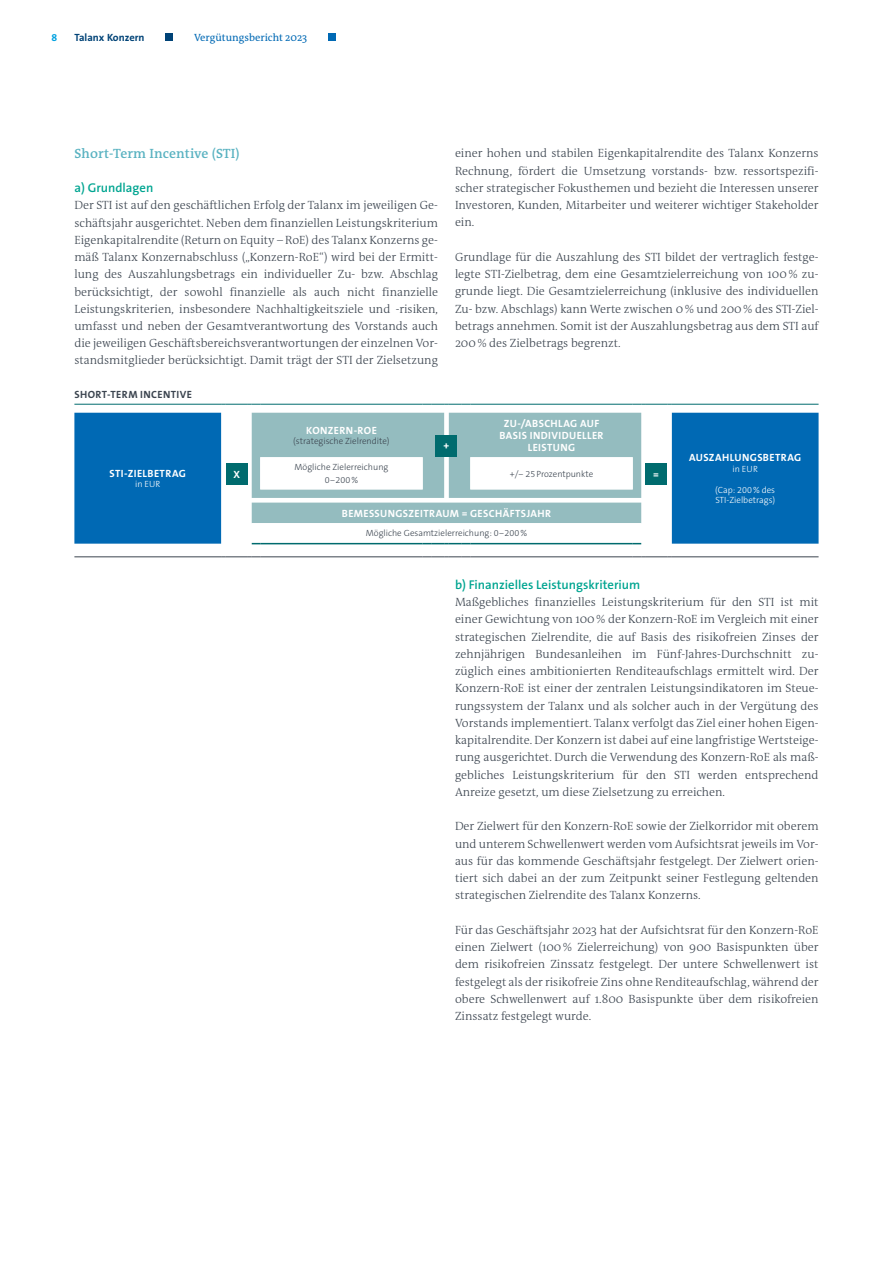
<style>
.page{position:relative;width:893px;height:1263px;background:#fff}
.page>*{position:absolute;margin:0;border:0;box-sizing:border-box;transform-origin:0 0}
.t1{font:600 13.5px "The Antiqua B W6";letter-spacing:.01em;color:#59b2c1}
.t2{font:600 12.75px "The Sans B W6";color:#00a591}
.t3{font:300 12px/17.2px "The Antiqua B W3";color:#3b444f;text-align:justify}
.t4{font:700 10.5px/12px "The Sans B W7";letter-spacing:.04em;color:#fff;text-align:center}
.t5{font:10.5px "The Antiqua B W5 Plain";color:#0069b4}
.t6{font:700 10.5px "The Sans B W7";letter-spacing:.04em;color:#3b444f}
.t7{font:700 10.5px "The Sans B W7";color:#004377}
.t8{font:700 10.5px "The Sans B W7";color:#00a1e0}
.t9{font:300 9px/12.8px "The Sans B W3";color:#3b444f;text-align:center}
.t10{font:300 9px/10.5px "The Sans B W3";color:#fff}
</style>
<div class="page">
<div style="left:165px;top:33px;width:8px;height:8px;background:#004377"></div>
<div style="left:328px;top:33px;width:8px;height:8px;background:#0069b4"></div>
<svg style="left:74px;top:413px;width:745px;height:131px;background:#2880bf"></svg>
<hr style="left:74px;top:557px;width:147px;height:1px;background:#3b444f">
<svg style="left:221px;top:557px;width:39px;height:1px"></svg>
<hr style="left:260px;top:557px;width:163px;height:1px;background:#3b444f">
<svg style="left:423px;top:557px;width:47px;height:1px"></svg>
<hr style="left:470px;top:557px;width:163px;height:1px;background:#3b444f">
<svg style="left:633px;top:557px;width:39px;height:1px"></svg>
<hr style="left:672px;top:557px;width:147px;height:1px;background:#3b444f">
<hr style="left:74px;top:404px;width:147px;height:1px;background:#006b6e">
<svg style="left:221px;top:404px;width:39px;height:1px"></svg>
<hr style="left:260px;top:404px;width:163px;height:1px;background:#006b6e">
<svg style="left:423px;top:404px;width:47px;height:1px"></svg>
<hr style="left:470px;top:404px;width:163px;height:1px;background:#006b6e">
<svg style="left:633px;top:404px;width:39px;height:1px"></svg>
<hr style="left:672px;top:404px;width:147px;height:1px;background:#006b6e">
<svg style="left:252px;top:413px;width:389px;height:131px"></svg>
<div style="left:436px;top:435px;width:21px;height:21px;background:#006b6e"></div>
<div style="left:645px;top:464px;width:22px;height:21px;background:#006b6e"></div>
<div style="left:226px;top:464px;width:21px;height:21px;background:#006b6e"></div>
<p class="t8" style="left:52px;top:31px;width:7px">8</p>
<p class="t7" style="left:74px;top:31px;width:72px">Talanx Konzern</p>
<p class="t5" style="left:194px;top:31px;width:115px">Vergütungsbericht 2023</p>
<p class="t1" style="left:74px;top:144px;width:167px">Short-Term Incentive (STI)</p>
<p class="t2" style="left:74px;top:180px;width:80px">a) Grundlagen</p>
<p class="t3" style="left:74px;top:197px;width:365px">Der STI ist auf den geschäftlichen Erfolg der Talanx im jeweiligen Ge&shy;schäftsjahr ausgerichtet. Neben dem finanziellen Leistungskriterium Eigenkapitalrendite (Return on Equity – RoE) des Talanx Konzerns ge&shy;mäß Talanx Konzernabschluss („Konzern-RoE“) wird bei der Ermitt&shy;lung des Auszahlungsbetrags ein individueller Zu- bzw. Abschlag berücksichtigt, der sowohl finanzielle als auch nicht finanzielle Leistungskriterien, insbesondere Nachhaltigkeitsziele und -risiken, umfasst und neben der Gesamtverantwortung des Vorstands auch die jeweiligen Geschäftsbereichsverantwortungen der einzelnen Vor&shy;standsmitglieder berücksichtigt. Damit trägt der STI der Zielsetzung</p>
<p class="t6" style="left:74px;top:387px;width:119px">SHORT-TERM INCENTIVE</p>
<p class="t3" style="left:455px;top:145px;width:365px">einer hohen und stabilen Eigenkapitalrendite des Talanx Konzerns Rechnung, fördert die Umsetzung vorstands- bzw. ressortspezifi&shy;scher strategischer Fokusthemen und bezieht die Interessen unserer Investoren, Kunden, Mitarbeiter und weiterer wichtiger Stakeholder ein.</p>
<p class="t3" style="left:455px;top:248px;width:365px">Grundlage für die Auszahlung des STI bildet der vertraglich festge&shy;legte STI-Zielbetrag, dem eine Gesamtzielerreichung von 100% zu&shy;grunde liegt. Die Gesamtzielerreichung (inklusive des individuellen Zu- bzw. Abschlags) kann Werte zwischen 0% und 200% des STI-Ziel&shy;betrags annehmen. Somit ist der Auszahlungsbetrag aus dem STI auf 200% des Zielbetrags begrenzt.</p>
<p class="t4" style="left:110px;top:467px;width:78px">STI-ZIELBETRAG</p>
<p class="t10" style="left:135px;top:479px;width:27px">in EUR</p>
<p class="t4" style="left:306px;top:424px;width:72px">KONZERN-ROE</p>
<p class="t9" style="left:293px;top:435px;width:98px">(strategische Zielrendite)</p>
<p class="t4" style="left:444px;top:439px;width:7px">+</p>
<p class="t4" style="left:499px;top:417px;width:106px">ZU-/ABSCHLAG AUF<br>BASIS INDIVIDUELLER<br>LEISTUNG</p>
<p class="t9" style="left:295px;top:461px;width:95px">Mögliche Zielerreichung<br>0−200%</p>
<p class="t9" style="left:510px;top:467px;width:85px">+/− 25Prozentpunkte</p>
<p class="t4" style="left:342px;top:507px;width:211px">BEMESSUNGSZEITRAUM = GESCHÄFTSJAHR</p>
<p class="t9" style="left:366px;top:527px;width:163px">Mögliche Gesamtzielerreichung: 0−200%</p>
<p class="t4" style="left:234px;top:469px;width:8px">X</p>
<p class="t4" style="left:653px;top:468px;width:7px">=</p>
<p class="t4" style="left:689px;top:452px;width:114px">AUSZAHLUNGSBETRAG</p>
<p class="t10" style="left:732px;top:463px;width:27px">in EUR</p>
<p class="t10" style="left:715px;top:484px;width:61px">(Cap: 200% des<br>STI-Zielbetrags)</p>
<p class="t2" style="left:455px;top:576px;width:187px">b) Finanzielles Leistungskriterium</p>
<p class="t3" style="left:455px;top:593px;width:365px">Maßgebliches finanzielles Leistungskriterium für den STI ist mit einer Gewichtung von 100% der Konzern-RoE im Vergleich mit einer strategischen Zielrendite, die auf Basis des risikofreien Zinses der zehnjährigen Bundesanleihen im Fünf-Jahres-Durchschnitt zu&shy;züglich eines ambitionierten Renditeaufschlags ermittelt wird. Der Konzern-RoE ist einer der zentralen Leistungsindikatoren im Steue&shy;rungssystem der Talanx und als solcher auch in der Vergütung des Vorstands implementiert. Talanx verfolgt das Ziel einer hohen Eigen&shy;kapitalrendite. Der Konzern ist dabei auf eine langfristige Wertsteige&shy;rung ausgerichtet. Durch die Verwendung des Konzern-RoE als maß&shy;gebliches Leistungskriterium für den STI werden entsprechend Anreize gesetzt, um diese Zielsetzung zu erreichen.</p>
<p class="t3" style="left:455px;top:818px;width:365px">Der Zielwert für den Konzern-RoE sowie der Zielkorridor mit oberem und unterem Schwellenwert werden vom Aufsichtsrat jeweils im Vor&shy;aus für das kommende Geschäftsjahr festgelegt. Der Zielwert orien&shy;tiert sich dabei an der zum Zeitpunkt seiner Festlegung geltenden strategischen Zielrendite des Talanx Konzerns.</p>
<p class="t3" style="left:455px;top:921px;width:365px">Für das Geschäftsjahr 2023 hat der Aufsichtsrat für den Konzern-RoE einen Zielwert (100% Zielerreichung) von 900 Basispunkten über dem risikofreien Zinssatz festgelegt. Der untere Schwellenwert ist festgelegt als der risikofreie Zins ohne Renditeaufschlag, während der obere Schwellenwert auf 1.800 Basispunkte über dem risikofreien Zinssatz festgelegt wurde.</p>
</div>
